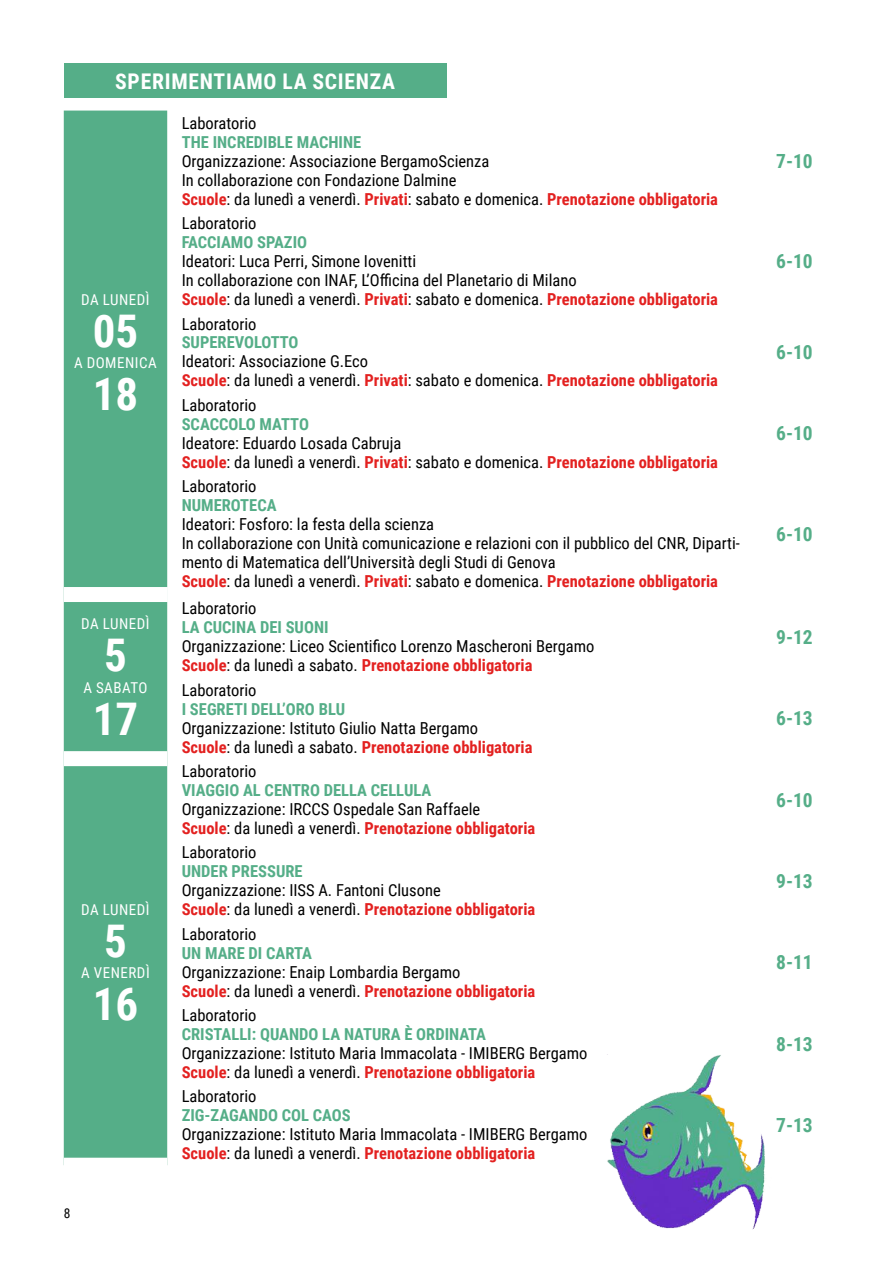
<style>
.page{position:relative;width:893px;height:1263px;background:#fff}
.page>*{position:absolute;margin:0;border:0;box-sizing:border-box;transform-origin:0 0}
.t1{font:700 45px "Roboto Condensed";color:#fff}
.t2{font:700 21.6px "Roboto Condensed";color:#fff}
.t3{font:700 19.5px "Roboto Condensed";color:#55ae88}
.t4{font:16.5px/18.9px "Roboto Condensed";color:#000}
.t5{font:700 16.5px "Roboto Condensed";color:#55ae88}
.t6{font:15px "Roboto Condensed";letter-spacing:.035em;color:#fff}
.t7{font:13.5px "Roboto Condensed";color:#000}
.s1{font-weight:700;color:#e32120}
</style>
<div class="page">
<div style="left:64px;top:111px;width:103px;height:1047px;background:#55ae88"></div>
<div style="left:64px;top:587px;width:103px;height:15px;background:#fff"></div>
<div style="left:64px;top:751px;width:103px;height:15px;background:#fff"></div>
<div style="left:64px;top:64px;width:383px;height:34px;background:#55ae88"></div>
<img style="left:607px;top:1054px;width:158px;height:176px">
<h2 class="t2" style="left:115px;top:66px;width:14px">sperimentiamo</h2>
<h2 class="t2" style="left:282px;top:66px;width:42px">la scien</h2>
<h2 class="t2" style="left:370px;top:66px;width:24px">za</h2>
<p class="t6" style="left:81px;top:289px;width:47px">da luned</p>
<p class="t6" style="left:146px;top:289px;width:5px">ì</p>
<h1 class="t1" style="left:93px;top:299px;width:47px">05</h1>
<p class="t6" style="left:74px;top:352px;width:84px">a domenica</p>
<h1 class="t1" style="left:93px;top:363px;width:47px">18</h1>
<p class="t6" style="left:81px;top:614px;width:47px">da luned</p>
<p class="t6" style="left:146px;top:614px;width:5px">ì</p>
<h1 class="t1" style="left:104px;top:624px;width:24px">5</h1>
<p class="t6" style="left:83px;top:677px;width:66px">a sabato</p>
<h1 class="t1" style="left:93px;top:687px;width:47px">17</h1>
<p class="t6" style="left:81px;top:899px;width:47px">da luned</p>
<p class="t6" style="left:146px;top:899px;width:5px">ì</p>
<h1 class="t1" style="left:104px;top:909px;width:24px">5</h1>
<p class="t6" style="left:81px;top:962px;width:70px">a venerdì</p>
<h1 class="t1" style="left:93px;top:973px;width:47px">16</h1>
<p class="t7" style="left:64px;top:1203px;width:8px">8</p>
<p class="t4" style="left:182px;top:113px;width:76px">Laboratorio</p>
<p class="t5" style="left:182px;top:130px;width:181px">THE INCREDIBLE MACHINE</p>
<p class="t4" style="left:182px;top:151px;width:538px">Organizzazione: Associazione BergamoScienza<br>In collaborazione con Fondazione Dalmine<br><span class="s1">Scuole</span>: da lunedì a venerdì. <span class="s1">Privati</span>: sabato e domenica. <span class="s1">Prenotazione obbligatoria</span></p>
<p class="t3" style="left:776px;top:147px;width:38px">7-10</p>
<p class="t4" style="left:182px;top:213px;width:76px">Laboratorio</p>
<p class="t5" style="left:182px;top:231px;width:127px">FACCIAMO SPAZIO</p>
<p class="t4" style="left:182px;top:251px;width:538px">Ideatori: Luca Perri, Simone Iovenitti<br>In collaborazione con INAF, L’Officina del Planetario di Milano<br><span class="s1">Scuole</span>: da lunedì a venerdì. <span class="s1">Privati</span>: sabato e domenica. <span class="s1">Prenotazione obbligatoria</span></p>
<p class="t3" style="left:776px;top:248px;width:38px">6-10</p>
<p class="t4" style="left:182px;top:314px;width:76px">Laboratorio</p>
<p class="t5" style="left:182px;top:331px;width:118px">SUPEREVOLOTTO</p>
<p class="t4" style="left:182px;top:351px;width:538px">Ideatori: Associazione G.Eco<br><span class="s1">Scuole</span>: da lunedì a venerdì. <span class="s1">Privati</span>: sabato e domenica. <span class="s1">Prenotazione obbligatoria</span></p>
<p class="t3" style="left:776px;top:338px;width:38px">6-10</p>
<p class="t4" style="left:182px;top:395px;width:76px">Laboratorio</p>
<p class="t5" style="left:182px;top:412px;width:129px">SCACCOLO MATTO</p>
<p class="t4" style="left:182px;top:433px;width:538px">Ideatore: Eduardo Losada Cabruja<br><span class="s1">Scuole</span>: da lunedì a venerdì. <span class="s1">Privati</span>: sabato e domenica. <span class="s1">Prenotazione obbligatoria</span></p>
<p class="t3" style="left:776px;top:420px;width:38px">6-10</p>
<p class="t4" style="left:182px;top:476px;width:76px">Laboratorio</p>
<p class="t5" style="left:182px;top:494px;width:96px">NUMEROTECA</p>
<p class="t4" style="left:182px;top:514px;width:560px">Ideatori: Fosforo: la festa della scienza<br>In collaborazione con Unità comunicazione e relazioni con il pubblico del CN R, Diparti&shy;mento di Matematica dell’Università degli Studi di Genova<br><span class="s1">Scuole</span>: da lunedì a venerdì. <span class="s1">Privati</span>: sabato e domenica. <span class="s1">Prenotazione obbligatoria</span></p>
<p class="t3" style="left:776px;top:520px;width:38px">6-10</p>
<p class="t4" style="left:182px;top:598px;width:76px">Laboratorio</p>
<p class="t5" style="left:182px;top:616px;width:148px">LA CUCINA DEI SUONI</p>
<p class="t4" style="left:182px;top:636px;width:414px">Organizzazione: Liceo Scientifico Lorenzo Mascheroni Bergamo<br><span class="s1">Scuole</span>: da lunedì a sabato. <span class="s1">Prenotazione obbligatoria</span></p>
<p class="t4" style="left:182px;top:680px;width:76px">Laboratorio</p>
<p class="t5" style="left:182px;top:697px;width:165px">I SEGRETI DELL’ORO BLU</p>
<p class="t4" style="left:182px;top:718px;width:352px">Organizzazione: Istituto Giulio Natta Bergamo<br><span class="s1">Scuole</span>: da lunedì a sabato. <span class="s1">Prenotazione obbligatoria</span></p>
<p class="t4" style="left:182px;top:761px;width:76px">Laboratorio</p>
<p class="t5" style="left:182px;top:778px;width:251px">VIAGGIO AL CENTRO DELLA CELLULA</p>
<p class="t4" style="left:182px;top:799px;width:355px">Organizzazione: IRCCS Ospedale San Raffaele<br><span class="s1">Scuole</span>: da lunedì a venerdì. <span class="s1">Prenotazione obbligatoria</span></p>
<p class="t4" style="left:182px;top:842px;width:76px">Laboratorio</p>
<p class="t5" style="left:182px;top:860px;width:122px">UNDER PRESSURE</p>
<p class="t4" style="left:182px;top:880px;width:355px">Organizzazione: IISS A. Fantoni Clusone<br><span class="s1">Scuole</span>: da lunedì a venerdì. <span class="s1">Prenotazione obbligatoria</span></p>
<p class="t4" style="left:182px;top:924px;width:76px">Laboratorio</p>
<p class="t5" style="left:182px;top:941px;width:132px">UN MARE DI CARTA</p>
<p class="t4" style="left:182px;top:962px;width:355px">Organizzazione: Enaip Lombardia Bergamo<br><span class="s1">Scuole</span>: da lunedì a venerdì. <span class="s1">Prenotazione obbligatoria</span></p>
<p class="t4" style="left:182px;top:1005px;width:76px">Laboratorio</p>
<p class="t5" style="left:182px;top:1022px;width:306px">CRISTALLI: QUANDO LA NATURA È ORDINATA</p>
<p class="t4" style="left:182px;top:1043px;width:407px">Organizzazione: Istituto Maria Immacolata - IMIBERG Bergamo<br><span class="s1">Scuole</span>: da lunedì a venerdì. <span class="s1">Prenotazione obbligatoria</span></p>
<p class="t4" style="left:182px;top:1086px;width:76px">Laboratorio</p>
<p class="t5" style="left:182px;top:1104px;width:171px">ZIG-ZAGANDO COL CAOS</p>
<p class="t4" style="left:182px;top:1124px;width:407px">Organizzazione: Istituto Maria Immacolata - IMIBERG Bergamo<br><span class="s1">Scuole</span>: da lunedì a venerdì. <span class="s1">Prenotazione obbligatoria</span></p>
<p class="t3" style="left:776px;top:623px;width:38px">9-12</p>
<p class="t3" style="left:776px;top:705px;width:38px">6-13</p>
<p class="t3" style="left:776px;top:786px;width:38px">6-10</p>
<p class="t3" style="left:776px;top:867px;width:38px">9-13</p>
<p class="t3" style="left:776px;top:949px;width:38px">8-11</p>
<p class="t3" style="left:776px;top:1030px;width:38px">8-13</p>
<p class="t3" style="left:776px;top:1111px;width:38px">7-13</p>
</div>
